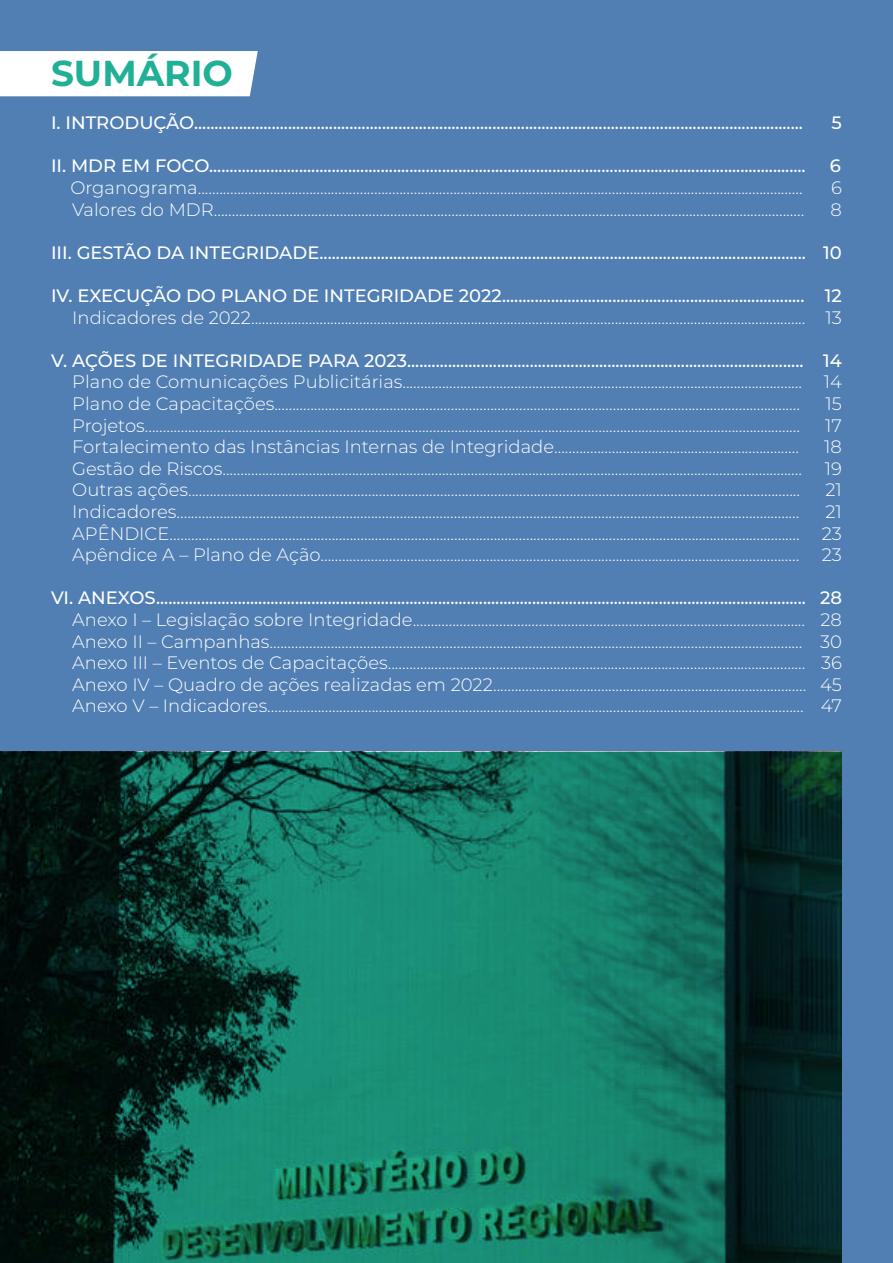
<style>
.page{position:relative;width:893px;height:1263px;background:#517fb3}
.page>*{position:absolute;margin:0;border:0;box-sizing:border-box;transform-origin:0 0}
.t1{font:700 36px "Montserrat";color:#20b095}
.t2{font:300 18px/21.6px "Montserrat";color:#fff;text-align:justify}
.t3{font:500 18px "Montserrat";color:#fff}
</style>
<div class="page">
<div style="left:0;top:51px;width:258px;height:45px;background:#fff"></div>
<svg style="left:0;top:752px;width:842px;height:511px;background:#105a4c"></svg>
<h1 class="t1" style="left:51px;top:47px;width:183px">SUMÁRIO</h1>
<p class="t3" style="left:51px;top:110px;width:753px">I. INTRODUÇÃO.....................................................................................................................................................</p>
<p class="t3" style="left:832px;top:110px;width:12px">5</p>
<p class="t3" style="left:51px;top:153px;width:756px">II. MDR EM FOCO..................................................................................................................................................</p>
<p class="t3" style="left:830px;top:153px;width:13px">6</p>
<p class="t2" style="left:70px;top:176px;width:734px">Organograma........................................................................................................................................................................</p>
<p class="t2" style="left:831px;top:176px;width:12px">6</p>
<p class="t2" style="left:72px;top:198px;width:733px">Valores do MDR....................................................................................................................................................................</p>
<p class="t2" style="left:831px;top:198px;width:13px">8</p>
<p class="t3" style="left:51px;top:240px;width:792px">III. GESTÃO DA INTEGRIDADE....................................................................................................................... 10</p>
<p class="t3" style="left:51px;top:283px;width:792px">IV. EXECUÇÃO DO PLANO DE INTEGRIDADE 2022.......................................................................... 12</p>
<p class="t2" style="left:72px;top:306px;width:771px">Indicadores de 2022.......................................................................................................................................................... 13</p>
<p class="t3" style="left:51px;top:348px;width:792px">V. AÇÕES DE INTEGRIDADE PARA 2023................................................................................................. 14</p>
<p class="t2" style="left:72px;top:371px;width:771px">Plano de Comunicações Publicitárias............................................................................................................... 14<br>Plano de Capacitações..................................................................................................................................................</p>
<p class="t2" style="left:825px;top:392px;width:18px">15</p>
<p class="t2" style="left:72px;top:414px;width:729px">Projetos......................................................................................................................................................................................</p>
<p class="t2" style="left:825px;top:414px;width:18px">17</p>
<p class="t2" style="left:72px;top:435px;width:728px">Fortalecimento das Instâncias Internas de Integridade....................................................................</p>
<p class="t2" style="left:824px;top:435px;width:19px">18</p>
<p class="t2" style="left:72px;top:457px;width:731px">Gestão de Riscos.................................................................................................................................................................</p>
<p class="t2" style="left:825px;top:457px;width:19px">19</p>
<p class="t2" style="left:72px;top:479px;width:729px">Outras ações..........................................................................................................................................................................</p>
<p class="t2" style="left:825px;top:479px;width:18px">21</p>
<p class="t2" style="left:72px;top:500px;width:729px">Indicadores.............................................................................................................................................................................</p>
<p class="t2" style="left:72px;top:500px;width:771px;text-indent:753px">21<br>APÊNDICE............................................................................................................................................................................... 23<br>Apêndice A – Plano de Ação..................................................................................................................................... 23</p>
<p class="t3" style="left:51px;top:585px;width:792px">VI. ANEXOS............................................................................................................................................................... 28</p>
<p class="t2" style="left:72px;top:608px;width:771px">Anexo I – Legislação sobre Integridade............................................................................................................. 28<br>Anexo II – Campanhas.................................................................................................................................................... 30<br>Anexo III – Eventos de Capacitações.................................................................................................................... 36<br>Anexo IV – Quadro de ações realizadas em 2022....................................................................................... 45<br>Anexo V – Indicadores..................................................................................................................................................... 47</p>
</div>
